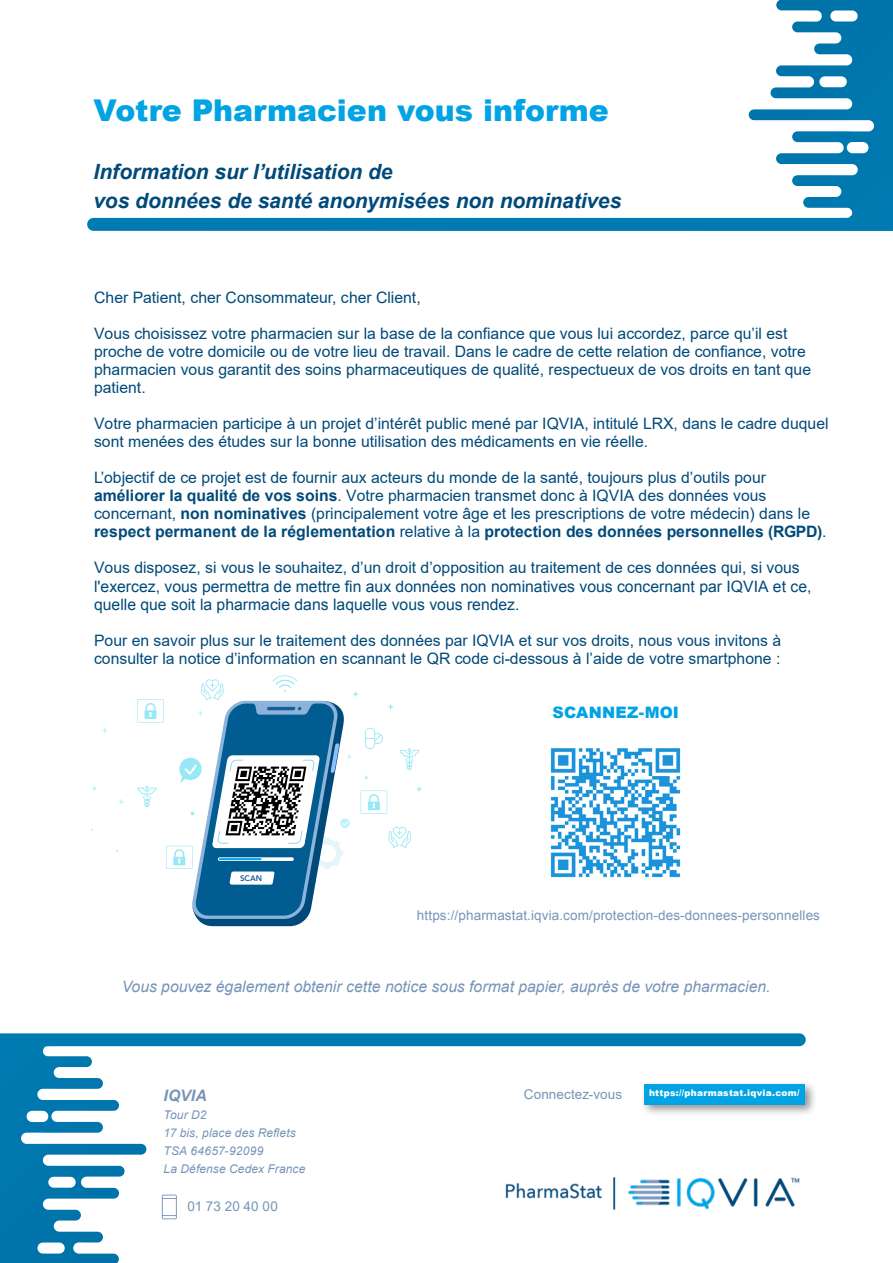
<style>
.page{position:relative;width:893px;height:1263px;background:#fff}
.page>*{position:absolute;margin:0;border:0;box-sizing:border-box;transform-origin:0 0}
.t1{font:900 30px "Arial";color:#00a3e3}
.t2{font:italic 700 21px "Arial";letter-spacing:-.005em;color:#004a7a}
.t3{font:15.75px/18px "Arial";color:#004a7a}
.Texte_Courant{font:italic 15.75px "Arial";color:#7594b8}
.t4{font:900 15.75px "Arial";letter-spacing:.01em;color:#00a3e3}
.t5{font:italic 700 15.75px "Arial";letter-spacing:.01em;color:#7594b8}
.t6{font:13.5px "Arial";letter-spacing:.01em;color:#7594b8}
.t7{font:italic 12px "Arial";letter-spacing:.01em;color:#7594b8}
.t8{font:900 9px "Arial";letter-spacing:.03em;color:#fff}
.t9{font:800 7.95px "Avenir LT Std";color:#175e99}
.s1{font-weight:700}
</style>
<div class="page">
<img style="left:550px;top:748px;width:131px;height:130px">
<svg style="left:102px;top:728px;width:5px;height:5px"></svg>
<svg style="left:119px;top:799px;width:5px;height:5px"></svg>
<svg style="left:137px;top:675px;width:285px;height:251px"></svg>
<svg style="left:87px;top:0;width:806px;height:231px"></svg>
<div style="left:850px;top:216px;width:43px;height:9px;background:#007bb2"></div>
<svg style="left:0;top:1033px;width:806px;height:230px"></svg>
<div style="left:0;top:1042px;width:43px;height:8px;background:#007bb2"></div>
<div style="left:640px;top:1080px;width:177px;height:37px;background:#231f20;opacity:.5"></div>
<div style="left:644px;top:1084px;width:160px;height:20px;background:#00a3e3"></div>
<p class="t1" style="left:94px;top:89px;width:517px">Votre Pharmacien vous informe</p>
<p class="t2" style="left:94px;top:158px;width:300px">Information sur l’utilisation de</p>
<p class="t2" style="left:94px;top:187px;width:529px">vos données de santé anonymisées non nominatives</p>
<p class="t3" style="left:94px;top:288px;width:328px">Cher Patient, cher Consommateur, cher Client,</p>
<p class="t3" style="left:94px;top:324px;width:718px">Vous choisissez votre pharmacien sur la base de la confiance que vous lui accordez, parce qu’il est proche de votre domicile ou de votre lieu de travail. Dans le cadre de cette relation de confiance, votre pharmacien vous garantit des soins pharmaceutiques de qualité, respectueux de vos droits en tant que patient.</p>
<p class="t3" style="left:94px;top:414px;width:736px">Votre pharmacien participe à un projet d’intérêt public mené par IQVIA, intitulé LRX, dans le cadre duquel sont menées des études sur la bonne utilisation des médicaments en vie réelle.</p>
<p class="t3" style="left:94px;top:468px;width:734px">L’objectif de ce projet est de fournir aux acteurs du monde de la santé, toujours plus d’outils pour <span class="s1">améliorer la qualité de vos soins</span>. Votre pharmacien transmet donc à IQVIA des données vous concernant, <span class="s1">non nominatives</span> (principalement votre âge et les prescriptions de votre médecin) dans le <span class="s1">respect permanent de la réglementation</span> relative à la <span class="s1">protection des données personnelles (RGPD)</span>.</p>
<p class="t3" style="left:94px;top:557px;width:719px;line-height:18.9px">Vous disposez, si vous le souhaitez, d’un droit d’opposition au traitement de ces données qui, si vous l'exercez, vous permettra de mettre fin aux données non nominatives vous concernant par IQVIA et ce, quelle que soit la pharmacie dans laquelle vous vous rendez.</p>
<p class="t3" style="left:94px;top:632px;width:689px">Pour en savoir plus sur le traitement des données par IQVIA et sur vos droits, nous vous invitons à consulter la notice d’information en scannant le QR code ci-dessous à l’aide de votre smartphone :</p>
<p class="t9" style="left:240px;top:873px;width:24px">SCAN</p>
<p class="t4" style="left:553px;top:701px;width:128px">SCANNEZ-MOI</p>
<p class="t6" style="left:417px;top:907px;width:405px">https://pharmastat.iqvia.com/protection-des-donnees-personnelles</p>
<p class="Texte_Courant" style="left:122px;top:976px;width:650px">Vous pouvez également obtenir cette notice sous format papier, auprès de votre pharmacien.</p>
<p class="t5" style="left:163px;top:1085px;width:45px">IQVIA</p>
<p class="t7" style="left:163px;top:1107px;width:44px">Tour D2</p>
<p class="t7" style="left:163px;top:1125px;width:134px">17 bis, place des Reflets</p>
<p class="t7" style="left:163px;top:1143px;width:101px">TSA 64657-92099</p>
<p class="t7" style="left:163px;top:1161px;width:143px">La Défense Cedex France</p>
<p class="t6" style="left:187px;top:1197px;width:92px">01 73 20 40 00</p>
<p class="t6" style="left:524px;top:1085px;width:100px">Connectez-vous</p>
<p class="t8" style="left:649px;top:1086px;width:152px">https://pharmastat.iqvia.com/</p>
</div>
